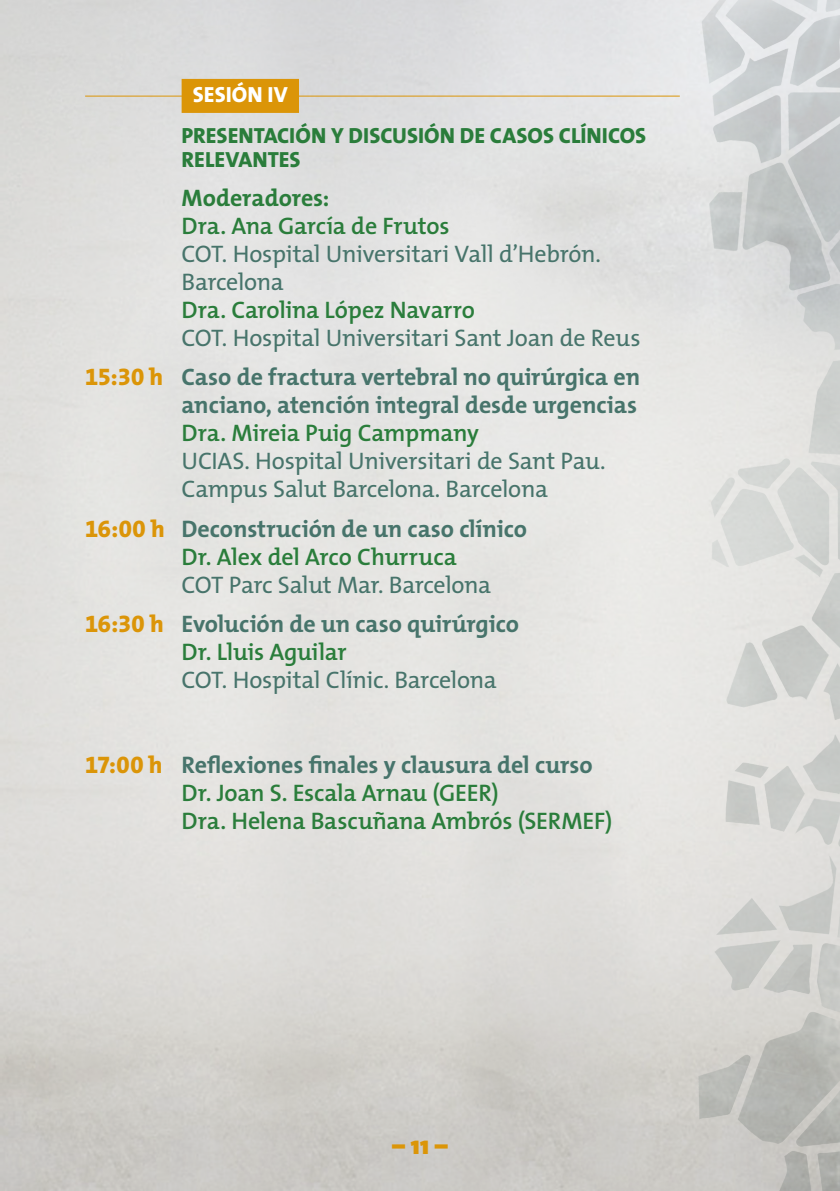
<style>
.page{position:relative;width:840px;height:1191px;background:#fff}
.page>*{position:absolute;margin:0;border:0;box-sizing:border-box;transform-origin:0 0}
.t1{font:900 26px "The Mix";color:#db9508}
.Hospital{font:24px/28px "The Mix";letter-spacing:-.01em;color:#47746b}
.Horas_-17{font:700 24px/28px "The Mix";letter-spacing:-.005em;color:#47746b;text-align:right}
.Médico{font:600 24px "The Mix";letter-spacing:-.01em;color:#2a7d3b}
.Moderadores{font:700 24px "The Mix";letter-spacing:-.005em;color:#2a7d3b}
.Sesión_título{font:800 22px/24px "The Mix";color:#2a7d3b}
.Sesion_numero{font:800 22px "The Mix";color:#fff}
.s1{font-family:"The Mix Extra Bold Expert";font-weight:400;color:#db9508}
.s2{font-weight:800;color:#db9508}
</style>
<div class="page">
<img style="left:546px;top:0;width:293px;height:1191px">
<div style="left:181px;top:79px;width:118px;height:34px;background:#db9508"></div>
<hr style="left:85px;top:96px;width:594px;height:1px;background:#db9508">
<p class="Sesion_numero" style="left:193px;top:81px;width:96px">SESIÓN IV</p>
<p class="Sesión_título" style="left:181px;top:123px;width:466px">PRESENTACIÓN Y DISCUSIÓN DE CASOS CLÍNICOS<br>RELEVANTES</p>
<p class="Moderadores" style="left:181px;top:178px;width:149px">Moderadores:</p>
<p class="Médico" style="left:181px;top:206px;width:269px">Dra. Ana García de Frutos</p>
<p class="Hospital" style="left:181px;top:239px;width:420px">COT. Hospital Universitari Vall d’Hebrón.<br>Barcelona</p>
<p class="Médico" style="left:181px;top:290px;width:295px">Dra. Carolina López Navarro</p>
<p class="Hospital" style="left:181px;top:323px;width:460px">COT. Hospital Universitari Sant Joan de Reus</p>
<p class="Horas_-17" style="left:85px;top:362px;width:556px"><span class="s1">15:30</span> <span class="s2">h</span> Caso de fractura vertebral no quirúrgica en anciano, atención integral desde urgencias</p>
<p class="Médico" style="left:181px;top:413px;width:298px">Dra. Mireia Puig Campmany</p>
<p class="Hospital" style="left:181px;top:446px;width:425px">UCIAS. Hospital Universitari de Sant Pau.<br>Campus Salut Barcelona. Barcelona</p>
<p class="Horas_-17" style="left:85px;top:514px;width:443px"><span class="s1">16:00</span> <span class="s2">h</span> Deconstrución de un caso clínico</p>
<p class="Médico" style="left:181px;top:536px;width:276px">Dr. Alex del Arco Churruca</p>
<p class="Hospital" style="left:181px;top:570px;width:311px">COT Parc Salut Mar. Barcelona</p>
<p class="Horas_-17" style="left:85px;top:609px;width:435px"><span class="s1">16:30</span> <span class="s2">h</span> Evolución de un caso quirúrgico</p>
<p class="Médico" style="left:181px;top:632px;width:166px">Dr. Lluis Aguilar</p>
<p class="Hospital" style="left:181px;top:665px;width:316px">COT. Hospital Clínic. Barcelona</p>
<p class="Horas_-17" style="left:85px;top:750px;width:509px"><span class="s1">17:00</span> <span class="s2">h</span> Reflexiones finales y clausura del curso</p>
<p class="Médico" style="left:181px;top:772px;width:318px">Dr. Joan S. Escala Arnau (GEER)</p>
<p class="Médico" style="left:181px;top:800px;width:432px">Dra. Helena Bascuñana Ambrós (SERMEF)</p>
<p class="t1" style="left:392px;top:1123px;width:57px">– 11 –</p>
</div>
